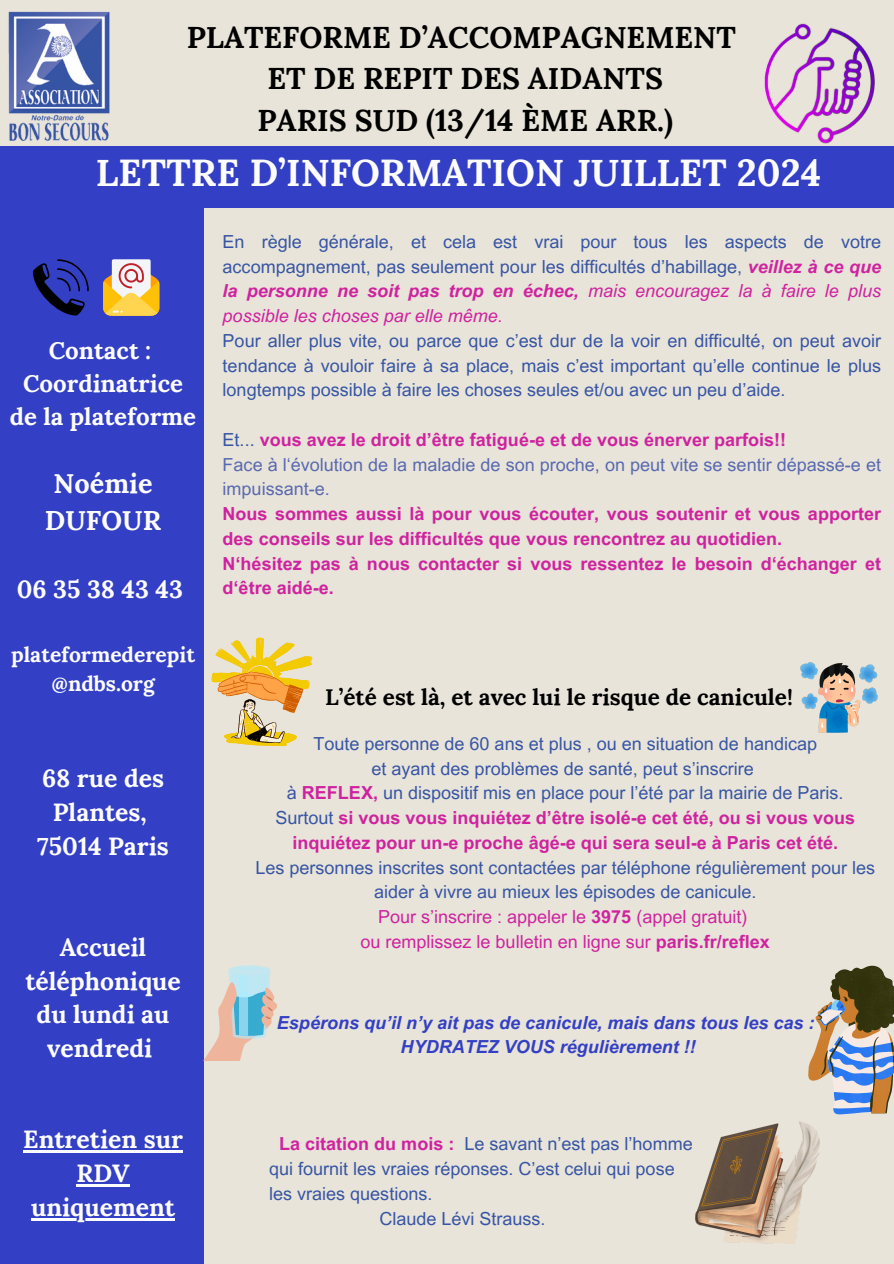
<style>
.page{position:relative;width:894px;height:1264px;background:#fff}
.page>*{position:absolute;margin:0;border:0;box-sizing:border-box;transform-origin:0 0}
.t1{font:700 37.5px "Lora";color:#fdfdfe}
.t2{font:700 30px/41.7px "Lora";color:#000;text-align:center}
.t3{font:700 27px/37.2px "Lora";color:#fdfdfe;text-align:center}
.t4{font:700 24.75px/33.8px "Lora";color:#fdfdfe;text-align:center}
.t5{font:700 24px/32.7px "Lora";color:#fdfdfe;text-align:center}
.t6{font:700 22.5px "Lora";color:#000}
.t7{font:700 21px/29.2px "Lora";color:#fdfdfe;text-align:center}
.t8{font:18px/24.8px "Arial MT Pro";color:#3755a4;text-align:justify}
.t9{font:700 18px/24.8px "Arial MT Pro";color:#cf229f}
.t10{font:18px "Arial MT Pro";color:#cf229f}
.t11{font:18px/24.8px "Arial MT Pro";color:#5969b1}
.t12{font:italic 700 18px/24.8px "Arial MT Pro";color:#333fc4;text-align:center}
.s1{font-weight:700;font-style:italic;color:#cf229f}
.s2{font-style:italic;color:#cf229f}
.s3{font-weight:400;color:#3755a4}
.s4{font-weight:700;color:#cf229f}
.s5{font-weight:700}
</style>
<div class="page">
<div style="left:0;top:0;width:893px;height:1263px;background:#e8e4d9"></div>
<div style="left:0;top:202px;width:203px;height:1061px;background:#333fc4"></div>
<div style="left:0;top:146px;width:893px;height:62px;background:#333fc4"></div>
<img style="left:8px;top:11px;width:101px;height:130px">
<img style="left:764px;top:23px;width:111px;height:121px">
<svg style="left:103px;top:259px;width:56px;height:56px;background:#dfbe85"></svg>
<svg style="left:33px;top:259px;width:56px;height:56px"></svg>
<img style="left:695px;top:1121px;width:124px;height:122px">
<svg style="left:211px;top:637px;width:101px;height:109px"></svg>
<img style="left:800px;top:663px;width:77px;height:69px">
<svg style="left:203px;top:965px;width:74px;height:95px"></svg>
<svg style="left:808px;top:965px;width:85px;height:149px"></svg>
<hr style="left:23px;top:1150px;width:160px;height:2px;background:#fdfdfe">
<hr style="left:76px;top:1184px;width:54px;height:2px;background:#fdfdfe">
<hr style="left:31px;top:1217px;width:144px;height:3px;background:#fdfdfe">
<p class="t2" style="left:187px;top:16px;width:550px">PLATEFORME D’ACCOMPAGNEMENT<br>ET DE REPIT DES AIDANTS<br>PARIS SUD (13/14 ÈME ARR.)</p>
<p class="t1" style="left:96px;top:149px;width:726px">LETTRE D’INFORMATION JUILLET 2024</p>
<h4 class="t5" style="left:10px;top:334px;width:188px">Contact :<br>Coordinatrice de la plateforme</h4>
<h3 class="t3" style="left:45px;top:465px;width:118px">Noémie<br>DUFOUR</h3>
<h3 class="t4" style="left:17px;top:572px;width:167px">06 35 38 43 43</h3>
<h5 class="t7" style="left:11px;top:639px;width:185px">plateformederepit @ndbs.org</h5>
<h3 class="t4" style="left:37px;top:761px;width:133px">68 rue des<br>Plantes,<br>75014 Paris</h3>
<h3 class="t4" style="left:25px;top:929px;width:157px">Accueil téléphonique du lundi au vendredi</h3>
<p class="t8" style="left:222px;top:231px;width:659px">En règle générale, et cela est vrai pour tous les aspects de votre accompagnement, pas seulement pour les difficultés d’habillage, <span class="s1">veillez à ce que la personne ne soit pas trop en échec,</span> <span class="s2">mais encouragez la à faire le plus possible les choses par elle même.</span></p>
<p class="t8" style="left:222px;top:330px;width:659px">Pour aller plus vite, ou parce que c’est dur de la voir en difficulté, on peut avoir tendance à vouloir faire à sa place, mais c’est important qu’elle continue le plus longtemps possible à faire les choses seules et/ou avec un peu d’aide.</p>
<p class="t9" style="left:222px;top:429px;width:565px"><span class="s3">Et...</span> vous avez le droit d’être fatigué-e et de vous énerver parfois!!</p>
<h4 class="t11" style="left:222px;top:454px;width:659px">Face à l‘évolution de la maladie de son proche, on peut vite se sentir dépassé-e et impuissant-e.</h4>
<p class="t9" style="left:222px;top:503px;width:659px">Nous sommes aussi là pour vous écouter, vous soutenir et vous apporter des conseils sur les difficultés que vous rencontrez au quotidien.</p>
<p class="t9" style="left:222px;top:553px;width:659px">N‘hésitez pas à nous contacter si vous ressentez le besoin d‘échanger et d‘être aidé-e.</p>
<p class="t6" style="left:325px;top:682px;width:469px">L’été est là, et avec lui le risque de canicule!</p>
<p class="t8" style="left:313px;top:733px;width:505px">Toute personne de 60 ans et plus , ou en situation de handicap</p>
<p class="t8" style="left:371px;top:758px;width:384px">et ayant des problèmes de santé, peut s’inscrire</p>
<p class="t8" style="left:287px;top:783px;width:558px">à <span class="s4">REFLEX,</span> un dispositif mis en place pour l’été par la mairie de Paris.</p>
<p class="t9" style="left:275px;top:807px;width:581px;text-align:center"><span class="s3">Surtout</span> si vous vous inquiétez d’être isolé-e cet été, ou si vous vous inquiétez pour un-e proche âgé-e qui sera seul-e à Paris cet été.</p>
<p class="t8" style="left:255px;top:857px;width:621px;text-align:center">Les personnes inscrites sont contactées par téléphone régulièrement pour les aider à vivre au mieux les épisodes de canicule.</p>
<p class="t10" style="left:378px;top:910px;width:371px">Pour s’inscrire : appeler le <span class="s5">3975</span> (appel gratuit)</p>
<h6 class="t10" style="left:360px;top:934px;width:411px">ou remplissez le bulletin en ligne sur <span class="s5">paris.fr/reflex</span></h6>
<p class="t12" style="left:277px;top:1012px;width:539px">Espérons qu’il n’y ait pas de canicule, mais dans tous les cas :<br>HYDRATEZ VOUS régulièrement !!</p>
<h3 class="t4" style="left:23px;top:1122px;width:161px">Entretien sur<br>RDV</h3>
<p class="t4" style="left:31px;top:1189px;width:145px">uniquement</p>
<p class="t8" style="left:279px;top:1133px;width:415px"><span class="s4">La citation du mois :</span> Le savant n’est pas l’homme</p>
<p class="t8" style="left:269px;top:1158px;width:407px">qui fournit les vraies réponses. C’est celui qui pose</p>
<p class="t8" style="left:269px;top:1183px;width:165px">les vraies questions.</p>
<p class="t8" style="left:379px;top:1208px;width:168px">Claude Lévi Strauss.</p>
</div>
